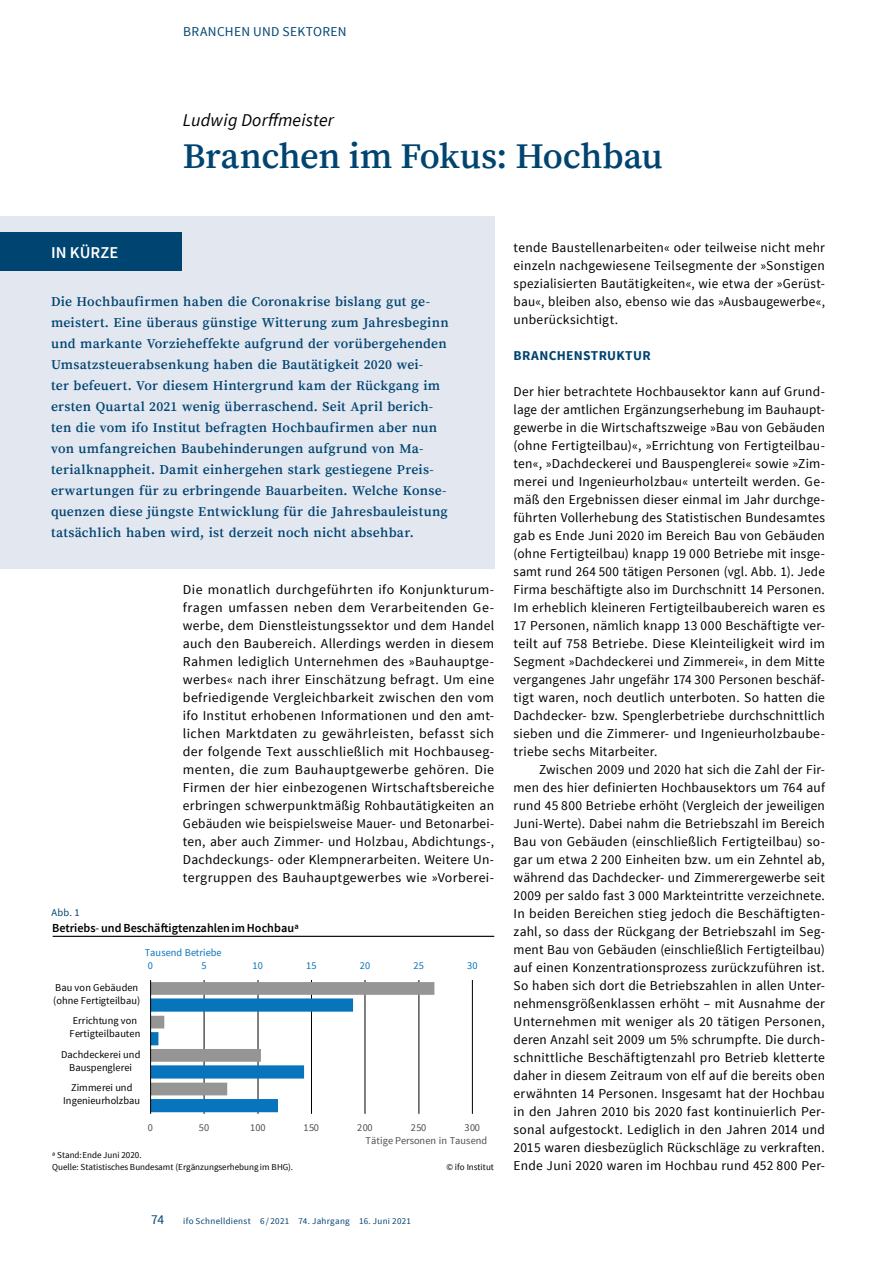
<style>
.page{position:relative;width:893px;height:1263px;background:#fff}
.page>*{position:absolute;margin:0;border:0;box-sizing:border-box;transform-origin:0 0}
.t1{font:600 36px "Source Serif Pro";letter-spacing:-.01em;color:#004471}
.t2{font:italic 18px "Source Sans Pro";letter-spacing:.01em;color:#000}
.t3{font:600 16.5px "Source Sans Pro";color:#fff}
.t4{font:13.5px/18px "Source Sans Pro";letter-spacing:.02em;color:#000;text-align:justify}
.t5{font:600 13.5px/21px "Source Serif Pro";letter-spacing:.015em;color:#004471}
.t6{font:13.5px "Source Sans Pro";letter-spacing:.02em;color:#004471}
.t7{font:700 13.5px "Source Sans Pro";letter-spacing:.02em;color:#004471}
.t8{font:600 12.3px "Source Sans Pro";letter-spacing:.005em;color:#000}
.t9{font:10.5px/13.4px "Source Sans Pro";letter-spacing:.01em;color:#000;text-align:center}
.t10{font:10.5px "Source Sans Pro";letter-spacing:.01em;color:#504f4f}
.t11{font:10.5px "Source Sans Pro";letter-spacing:.015em;color:#0874bb}
.t12{font:10.5px "Source Sans Pro";color:#004471}
.t13{font:9.15px/11.4px "Source Sans Pro";letter-spacing:.005em;color:#000}
.t14{font:9px "Source Sans Pro";letter-spacing:.035em;color:#004471}
.s1{font-weight:400}
</style>
<div class="page">
<hr style="left:472px;top:980px;width:1px;height:134px;background:#000">
<hr style="left:419px;top:980px;width:1px;height:134px;background:#000">
<hr style="left:365px;top:980px;width:1px;height:134px;background:#000">
<hr style="left:311px;top:980px;width:1px;height:134px;background:#000">
<hr style="left:258px;top:980px;width:1px;height:134px;background:#000">
<hr style="left:204px;top:980px;width:1px;height:134px;background:#000">
<svg style="left:151px;top:982px;width:283px;height:130px"></svg>
<hr style="left:150px;top:980px;width:1px;height:134px;background:#000">
<hr style="left:53px;top:936px;width:441px;height:1px;background:#000">
<div style="left:0;top:216px;width:494px;height:353px;background:#e3e7f0"></div>
<div style="left:0;top:233px;width:182px;height:38px;background:#004471"></div>
<p class="t6" style="left:183px;top:23px;width:165px">BRANCHEN UND SEKTOREN</p>
<h2 class="t2" style="left:183px;top:109px;width:153px">Ludwig Dorffmeister</h2>
<h1 class="t1" style="left:183px;top:135px;width:482px">Branchen im Fokus: Hochbau</h1>
<p class="t3" style="left:51px;top:242px;width:69px">IN KÜRZE</p>
<p class="t5" style="left:51px;top:292px;width:399px">Die Hochbaufirmen haben die Coronakrise bislang gut ge&shy;meistert. Eine überaus günstige Witterung zum Jahresbeginn und markante Vorzieheffekte aufgrund der vorübergehenden Umsatzsteuerabsenkung haben die Bautätigkeit 2020 wei-<br>ter befeuert. Vor diesem Hintergrund kam der Rückgang im ersten Quartal 2021 wenig überraschend. Seit April berich&shy;ten die vom ifo Institut befragten Hochbaufirmen aber nun von umfangreichen Baubehinderungen aufgrund von Ma&shy;terialknappheit. Damit einhergehen stark gestiegene Preis&shy;erwartungen für zu erbringende Bauarbeiten. Welche Konse&shy;quenzen diese jüngste Entwicklung für die Jahresbauleistung tatsächlich haben wird, ist derzeit noch nicht absehbar.</p>
<p class="t12" style="left:51px;top:906px;width:30px">Abb. 1</p>
<p class="t4" style="left:183px;top:581px;width:313px">Die monatlich durchgeführten ifo Konjunkturum&shy;fragen umfassen neben dem Verarbeitenden Ge&shy;werbe, dem Dienstleistungssektor und dem Handel auch den Baubereich. Allerdings werden in diesem Rahmen lediglich Unternehmen des »Bauhauptge&shy;werbes« nach ihrer Einschätzung befragt. Um eine befriedigende Vergleichbarkeit zwischen den vom ifo Institut erhobenen Informationen und den amt&shy;lichen Marktdaten zu gewährleisten, befasst sich der folgende Text ausschließlich mit Hochbauseg&shy;menten, die zum Bauhauptgewerbe gehören. Die Firmen der hier einbezogenen Wirtschaftsbereiche erbringen schwerpunktmäßig Rohbautätigkeiten an Gebäuden wie beispielsweise Mauer- und Betonarbei&shy;ten, aber auch Zimmer- und Holzbau, Abdichtungs-, Dachdeckungs- oder Klempnerarbeiten. Weitere Un&shy;tergruppen des Bauhauptgewerbes wie »Vorberei-</p>
<p class="t8" style="left:52px;top:920px;width:248px">Betriebs<span class="s1">-</span> und BeschäftigtenzahlenimHochbauᵃ</p>
<p class="t11" style="left:145px;top:946px;width:78px">Tausend Betriebe</p>
<p class="t9" style="left:53px;top:981px;width:89px;text-align:left">Bau von Gebäuden (ohne Fertigteilbau)</p>
<p class="t9" style="left:70px;top:1014px;width:72px;text-align:left">Errichtung von<br>Fertigteilbauten</p>
<p class="t9" style="left:61px;top:1047px;width:81px">Dachdeckerei und<br>Bauspenglerei</p>
<p class="t9" style="left:63px;top:1081px;width:79px">Zimmerei und<br>Ingenieurholzbau</p>
<p class="t11" style="left:148px;top:959px;width:7px">0</p>
<p class="t11" style="left:202px;top:959px;width:7px">5</p>
<p class="t11" style="left:253px;top:959px;width:12px">10</p>
<p class="t11" style="left:306px;top:959px;width:12px">15</p>
<p class="t11" style="left:360px;top:959px;width:12px">20</p>
<p class="t11" style="left:414px;top:959px;width:12px">25</p>
<p class="t11" style="left:467px;top:959px;width:12px">30</p>
<p class="t10" style="left:148px;top:1121px;width:7px">0</p>
<p class="t10" style="left:199px;top:1121px;width:12px">50</p>
<p class="t10" style="left:250px;top:1121px;width:17px">100</p>
<p class="t10" style="left:304px;top:1121px;width:17px">150</p>
<p class="t10" style="left:357px;top:1121px;width:17px">200</p>
<p class="t10" style="left:411px;top:1121px;width:17px">250</p>
<p class="t10" style="left:465px;top:1121px;width:17px">300</p>
<p class="t10" style="left:366px;top:1134px;width:123px">Tätige Personen in Tausend</p>
<p class="t13" style="left:52px;top:1150px;width:242px">ᵃ Stand :Ende Juni 2020.<br>Quelle: Statistisches Bundesamt (Ergänzungserhebung im BHG).</p>
<p class="t6" style="left:151px;top:1211px;width:15px">74</p>
<p class="t14" style="left:183px;top:1215px;width:229px">ifo Schnelldienst 6 / 2021 74. Jahrgang 16. Juni 2021</p>
<p class="t13" style="left:446px;top:1161px;width:49px">© ifo Institut</p>
<p class="t4" style="left:514px;top:239px;width:313px">tende Baustellenarbeiten« oder teilweise nicht mehr einzeln nachgewiesene Teilsegmente der »Sonstigen spezialisierten Bautätigkeiten«, wie etwa der »Gerüst&shy;bau«, bleiben also, ebenso wie das »Ausbaugewerbe«, unberücksichtigt.</p>
<p class="t7" style="left:514px;top:347px;width:139px">BRANCHENSTRUKTUR</p>
<p class="t4" style="left:514px;top:383px;width:313px">Der hier betrachtete Hochbausektor kann auf Grund&shy;lage der amtlichen Ergänzungserhebung im Bauhaupt&shy;gewerbe in die Wirtschaftszweige »Bau von Gebäuden (ohne Fertigteilbau)«, »Errichtung von Fertigteilbau&shy;ten«, »Dachdeckerei und Bauspenglerei« sowie »Zim&shy;merei und Ingenieurholzbau« unterteilt werden. Ge&shy;mäß den Ergebnissen dieser einmal im Jahr durchge&shy;führten Vollerhebung des Statistischen Bundesamtes gab es Ende Juni 2020 im Bereich Bau von Gebäuden (ohne Fertigteilbau) knapp 19 000 Betriebe mit insge&shy;samt rund 264 500 tätigen Personen (vgl. Abb. 1). Jede Firma beschäftigte also im Durchschnitt 14 Personen.<br>Im erheblich kleineren Fertigteilbaubereich waren es 17 Personen, nämlich knapp 13 000 Beschäftigte ver&shy;teilt auf 758 Betriebe. Diese Kleinteiligkeit wird im Segment »Dachdeckerei und Zimmerei«, in dem Mitte vergangenes Jahr ungefähr 174 300 Personen beschäf&shy;tigt waren, noch deutlich unterboten. So hatten die Dachdecker- bzw. Spenglerbetriebe durchschnittlich sieben und die Zimmerer- und Ingenieurholzbaube&shy;triebe sechs Mitarbeiter.</p>
<p class="t4" style="left:514px;top:761px;width:313px;text-indent:26px">Zwischen 2009 und 2020 hat sich die Zahl der Fir&shy;men des hier definierten Hochbausektors um 764 auf rund 45 800 Betriebe erhöht (Vergleich der jeweiligen Juni-Werte). Dabei nahm die Betriebszahl im Bereich Bau von Gebäuden (einschließlich Fertigteilbau) so&shy;gar um etwa 2 200 Einheiten bzw. um ein Zehntel ab, während das Dachdecker- und Zimmerergewerbe seit 2009 per saldo fast 3 000 Markteintritte verzeichnete.<br>In beiden Bereichen stieg jedoch die Beschäftigten&shy;zahl, so dass der Rückgang der Betriebszahl im Seg&shy;ment Bau von Gebäuden (einschließlich Fertigteilbau) auf einen Konzentrationsprozess zurückzuführen ist.<br>So haben sich dort die Betriebszahlen in allen Unter&shy;nehmensgrößenklassen erhöht – mit Ausnahme der Unternehmen mit weniger als 20 tätigen Personen, deren Anzahl seit 2009 um 5% schrumpfte. Die durch&shy;schnittliche Beschäftigtenzahl pro Betrieb kletterte daher in diesem Zeitraum von elf auf die bereits oben erwähnten 14 Personen. Insgesamt hat der Hochbau in den Jahren 2010 bis 2020 fast kontinuierlich Per&shy;sonal aufgestockt. Lediglich in den Jahren 2014 und 2015 waren diesbezüglich Rückschläge zu verkraften.<br>Ende Juni 2020 waren im Hochbau rund 452 800 Per-</p>
</div>
